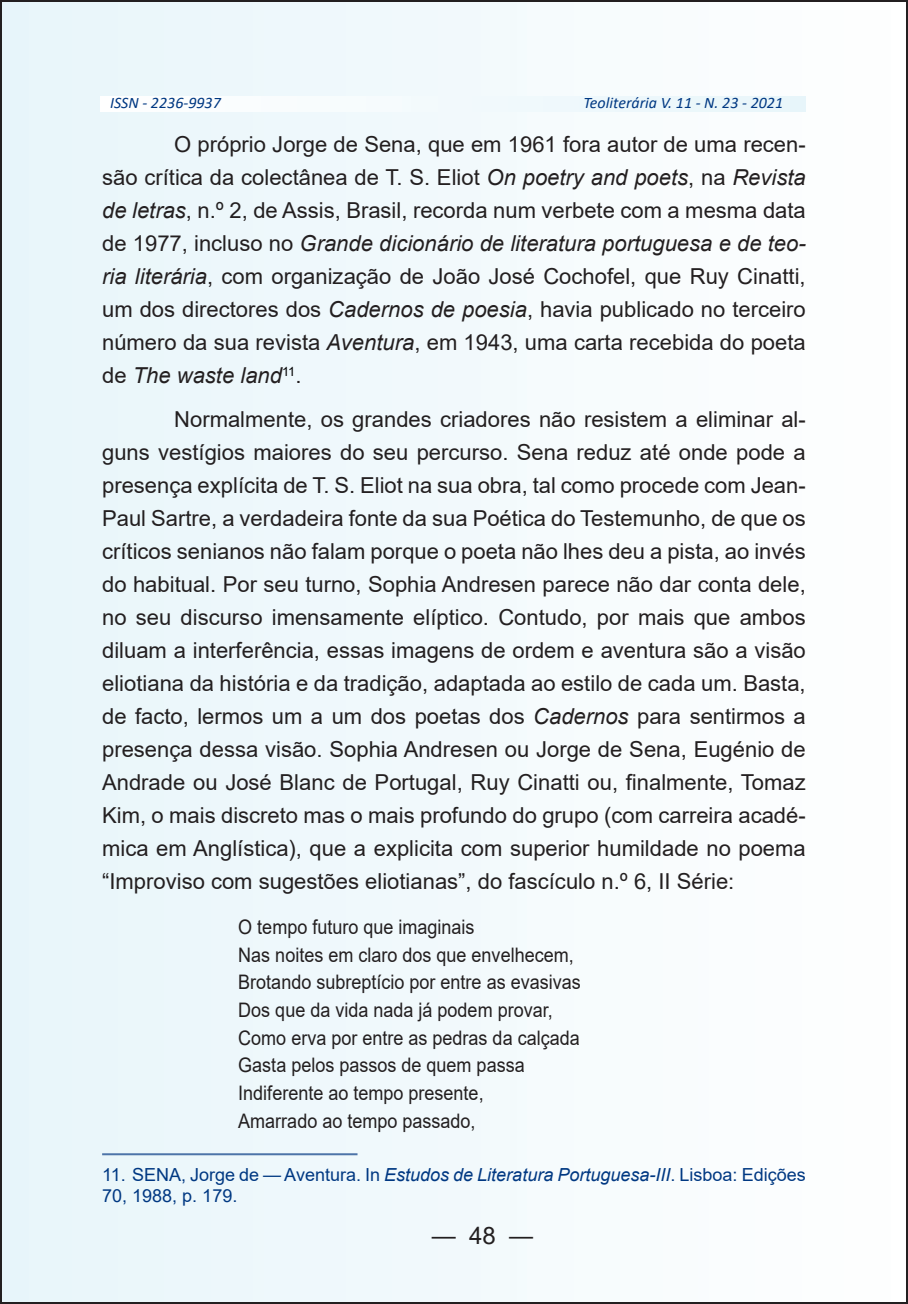
<style>
.page{position:relative;width:908px;height:1304px;background:#fff}
.page>*{position:absolute;margin:0;border:0;box-sizing:border-box;transform-origin:0 0}
.t1{font:24px "Arial";color:#231f20}
.t2{font:22px/33px "Arial";color:#231f20;text-align:justify}
.t3{font:20px/27.6px "Arial";color:#231f20;scale:.9 1}
.t4{font:18px/21px "Arial";color:#003882}
.t5{font:italic 16px "Calibri";color:#003882}
.s1{font-style:italic}
</style>
<div class="page">
<div style="left:1px;top:1px;width:905px;height:1302px;background:#f2f9fc"></div>
<hr style="left:102px;top:1153px;width:255px;height:2px;background:#4d74a8">
<p class="t5" style="left:110px;top:92px;width:112px">ISSN - 2236-9937</p>
<p class="t5" style="left:583px;top:92px;width:201px">Teoliterária V. 11 - N. 23 - 2021</p>
<p class="t2" style="left:102px;top:128px;width:705px;text-indent:72px">O próprio Jorge de Sena, que em 1961 fora autor de uma recen&shy;são crítica da colectânea de T. S. Eliot <span class="s1">On poetry and poets</span>, na <span class="s1">Revista de letras</span>, n.º 2, de Assis, Brasil, recorda num verbete com a mesma data de 1977, incluso no <span class="s1">Grande dicionário de literatura portuguesa e de teo&shy;ria literária</span>, com organização de João José Cochofel, que Ruy Cinatti, um dos directores dos <span class="s1">Cadernos de poesia</span>, havia publicado no terceiro número da sua revista <span class="s1">Aventura</span>, em 1943, uma carta recebida do poeta de <span class="s1">The waste land</span><sup>11</sup>.</p>
<p class="t2" style="left:102px;top:403px;width:705px;text-indent:72px">Normalmente, os grandes criadores não resistem a eliminar al&shy;guns vestígios maiores do seu percurso. Sena reduz até onde pode a presença explícita de T. S. Eliot na sua obra, tal como procede com Jean-Paul Sartre, a verdadeira fonte da sua Poética do Testemunho, de que os críticos senianos não falam porque o poeta não lhes deu a pista, ao invés do habitual. Por seu turno, Sophia Andresen parece não dar conta dele, no seu discurso imensamente elíptico. Contudo, por mais que ambos diluam a interferência, essas imagens de ordem e aventura são a visão eliotiana da história e da tradição, adaptada ao estilo de cada um. Basta, de facto, lermos um a um dos poetas dos <span class="s1">Cadernos</span> para sentirmos a presença dessa visão. Sophia Andresen ou Jorge de Sena, Eugénio de Andrade ou José Blanc de Portugal, Ruy Cinatti ou, finalmente, Tomaz Kim, o mais discreto mas o mais profundo do grupo (com carreira acadé&shy;mica em Anglística), que a explicita com superior humildade no poema “Improviso com sugestões eliotianas”, do fascículo n.º 6, II Série:</p>
<p class="t3" style="left:238px;top:913px;width:382px">O tempo futuro que imaginais<br>Nas noites em claro dos que envelhecem, Brotando subreptício por entre as evasivas Dos que da vida nada já podem provar, Como erva por entre as pedras da calçada Gasta pelos passos de quem passa Indiferente ao tempo presente,<br>Amarrado ao tempo passado,</p>
<p class="t4" style="left:102px;top:1164px;width:704px">11. SENA, Jorge de — Aventura. In <span class="s1">Estudos de Literatura Portuguesa-III</span>. Lisboa: Edições<br>70, 1988, p. 179.</p>
<p class="t1" style="left:431px;top:1218px;width:103px">— 48 —</p>
</div>
